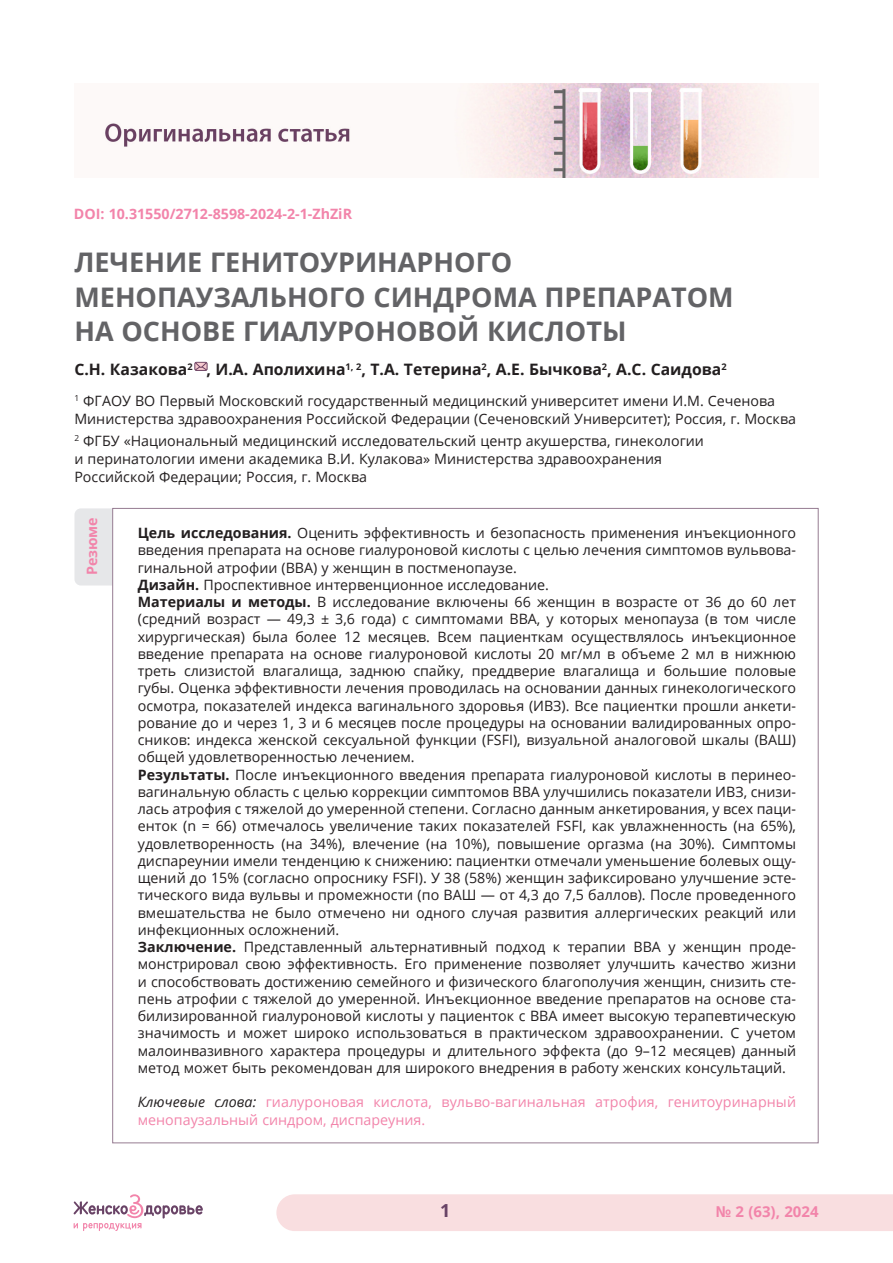
<style>
.page{position:relative;width:893px;height:1263px;background:#fff}
.page>*{position:absolute;margin:0;border:0;box-sizing:border-box;transform-origin:0 0}
.Osnova_text{font:700 27px/34.5px "Open Sans";color:#636366}
.t1{font:700 18px "Open Sans";color:#694366}
.Osnova_text-2{font:700 15.75px "Open Sans";color:#231f20}
.t2{font:700 15px "Open Sans";color:#f284aa}
.Osnova_text-3{font:14.25px/17.2px "Open Sans";color:#231f20;text-align:justify}
.Osnova_text-4{font:14.25px/17.2px "Open Sans";letter-spacing:.005em;color:#f284aa}
.Osnova_text-5{font:700 14.25px "Open Sans";color:#f284aa}
.s1{font-weight:700}
.s2{font-style:italic;color:#231f20}
</style>
<div class="page">
<div style="left:276px;top:1194px;width:617px;height:37px;background:#f9dee0"></div>
<svg style="left:73px;top:1194px;width:130px;height:37px"></svg>
<div style="left:74px;top:508px;width:38px;height:77px;background:#e6e7e9"></div>
<svg style="left:194px;top:362px;width:14px;height:9px"></svg>
<img style="left:105px;top:84px;width:687px;height:93px">
<p class="Osnova_text-5" style="left:74px;top:204px;width:280px">DOI: 10.31550/2712-8598-2024-2-1-ZhZiR</p>
<p class="Osnova_text" style="left:74px;top:245px;width:661px">ЛЕЧЕНИЕ ГЕНИТОУРИНАРНОГО<br>МЕНОПАУЗАЛЬНОГО СИНДРОМА ПРЕПАРАТОМ<br>НА ОСНОВЕ ГИАЛУРОНОВОЙ КИСЛОТЫ</p>
<p class="Osnova_text-2" style="left:74px;top:358px;width:654px">С.Н. Казакова<sup>2</sup> , И.А. Аполихина<sup>1,</sup> <sup>2</sup>, Т.А. Тетерина<sup>2</sup>, А.Е. Бычкова<sup>2</sup>, А.С. Саидова<sup>2</sup></p>
<p class="Osnova_text-3" style="left:74px;top:391px;width:723px;line-height:18px"><sup>1</sup> ФГАОУ ВО Первый Московский государственный медицинский университет имени И.М. Сеченова<br>Министерства здравоохранения Российской Федерации (Сеченовский Университет); Россия, г. Москва</p>
<p class="Osnova_text-3" style="left:74px;top:431px;width:631px;line-height:18px;text-align:left"><sup>2</sup> ФГБУ «Национальный медицинский исследовательский центр акушерства, гинекологии и перинатологии имени академика В.И. Кулакова» Министерства здравоохранения<br>Российской Федерации; Россия, г. Москва</p>
<p class="Osnova_text-5" style="left:82px;top:575px;width:60px;rotate:-90deg">Резюме</p>
<p class="Osnova_text-3" style="left:138px;top:524px;width:660px"><span class="s1">Цель исследования.</span> Оценить эффективность и безопасность применения инъекционного введения препарата на основе гиалуроновой кислоты с целью лечения симптомов вульвова&shy;гинальной атрофии (ВВА) у женщин в постменопаузе.</p>
<p class="Osnova_text-3" style="left:138px;top:576px;width:412px"><span class="s1">Дизайн.</span> Проспективное интервенционное исследование.</p>
<p class="Osnova_text-3" style="left:138px;top:593px;width:660px"><span class="s1">Материалы и методы.</span> В исследование включены 66 женщин в возрасте от 36 до 60 лет (средний возраст — 49,3 ± 3,6 года) с симптомами ВВА, у которых менопауза (в том числе хирургическая) была более 12 месяцев. Всем пациенткам осуществлялось инъекционное введение препарата на основе гиалуроновой кислоты 20 мг/мл в объеме 2 мл в нижнюю треть слизистой влагалища, заднюю спайку, преддверие влагалища и большие половые губы. Оценка эффективности лечения проводилась на основании данных гинекологического осмотра, показателей индекса вагинального здоровья (ИВЗ). Все пациентки прошли анкети&shy;рование до и через 1, 3 и 6 месяцев после процедуры на основании валидированных опро&shy;сников: индекса женской сексуальной функции (FSFI), визуальной аналоговой шкалы (ВАШ) общей удовлетворенностью лечением.</p>
<p class="Osnova_text-3" style="left:138px;top:765px;width:660px"><span class="s1">Результаты.</span> После инъекционного введения препарата гиалуроновой кислоты в перинео&shy;вагинальную область с целью коррекции симптомов ВВА улучшились показатели ИВЗ, снизи&shy;лась атрофия с тяжелой до умеренной степени. Согласно данным анкетирования, у всех паци&shy;енток (n = 66) отмечалось увеличение таких показателей FSFI, как увлажненность (на 65%), удовлетворенность (на 34%), влечение (на 10%), повышение оргазма (на 30%). Симптомы диспареунии имели тенденцию к снижению: пациентки отмечали уменьшение болевых ощу&shy;щений до 15% (согласно опроснику FSFI). У 38 (58%) женщин зафиксировано улучшение эсте&shy;тического вида вульвы и промежности (по ВАШ — от 4,3 до 7,5 баллов). После проведенного вмешательства не было отмечено ни одного случая развития аллергических реакций или инфекционных осложнений.</p>
<p class="Osnova_text-3" style="left:138px;top:938px;width:660px"><span class="s1">Заключение.</span> Представленный альтернативный подход к терапии ВВА у женщин проде&shy;монстрировал свою эффективность. Его применение позволяет улучшить качество жизни и способствовать достижению семейного и физического благополучия женщин, снизить сте&shy;пень атрофии с тяжелой до умеренной. Инъекционное введение препаратов на основе ста&shy;билизированной гиалуроновой кислоты у пациенток с ВВА имеет высокую терапевтическую значимость и может широко использоваться в практическом здравоохранении. С учетом малоинвазивного характера процедуры и длительного эффекта (до 9–12 месяцев) данный метод может быть рекомендован для широкого внедрения в работу женских консультаций.</p>
<p class="Osnova_text-4" style="left:138px;top:1093px;width:660px"><span class="s2">Ключевые слова:</span> гиалуроновая кислота, вульво-вагинальная атрофия, генитоуринарный менопаузальный синдром, диспареуния.</p>
<p class="t1" style="left:440px;top:1198px;width:12px">1</p>
<p class="t2" style="left:716px;top:1201px;width:104px">№ 2 (63), 2024</p>
</div>
